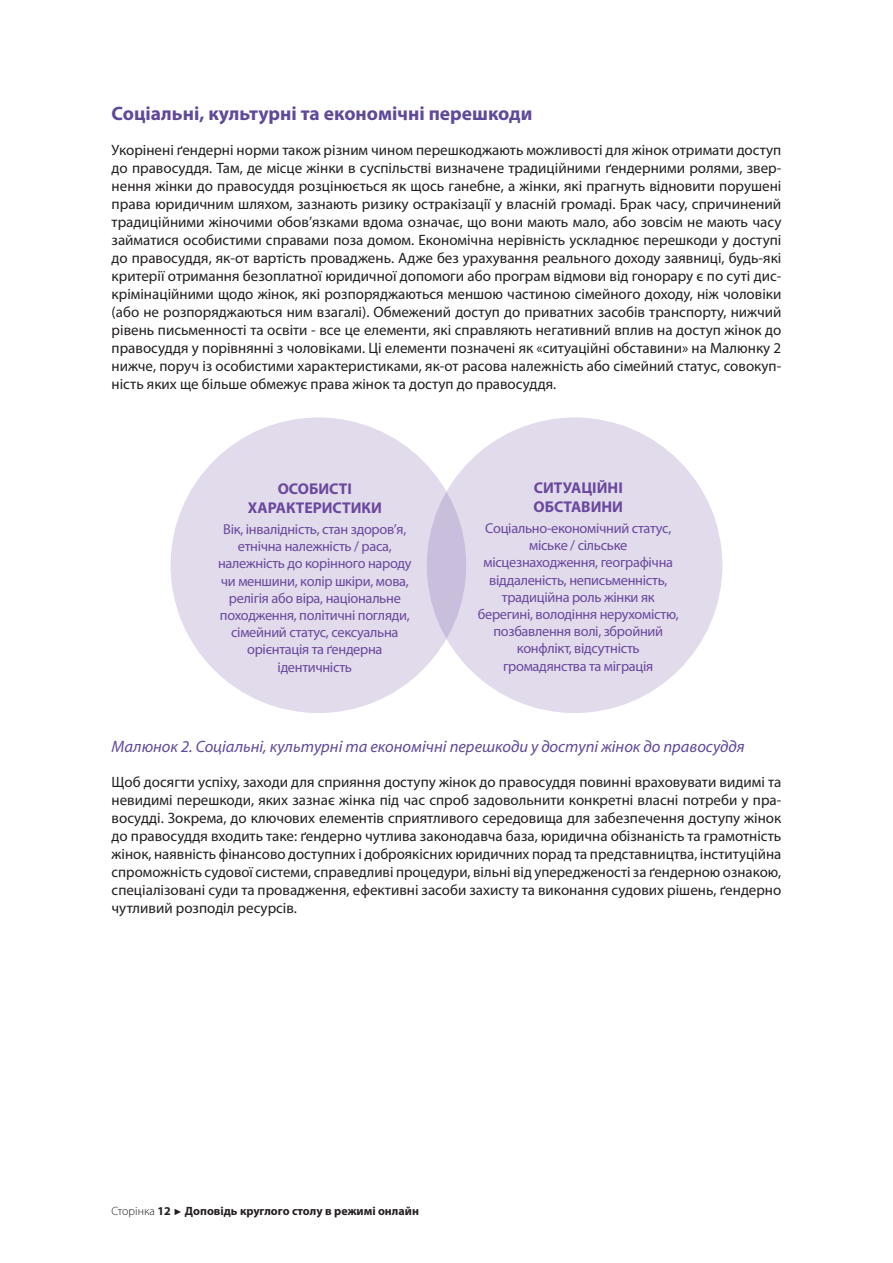
<style>
.page{position:relative;width:893px;height:1263px;background:#fff}
.page>*{position:absolute;margin:0;border:0;box-sizing:border-box;transform-origin:0 0}
.t1{font:700 19.5px "Myriad Pro";color:#61499a}
.t2{font:italic 16.5px "Myriad Pro";color:#61499a}
.t3{font:700 15.6px/18.8px "Myriad Pro";color:#6a489d}
.t4{font:15px/18px "Myriad Pro";color:#231f20;text-align:justify}
.t5{font:14.4px/17.2px "Myriad Pro";letter-spacing:-.02em;color:#6a489d;text-align:center}
.t6{font:700 12px "Myriad Pro";color:#231f20}
.s1{font-weight:300}
.s2{font-family:"Arial";font-weight:400;font-size:9px}
</style>
<div class="page">
<div style="left:171px;top:417px;width:295px;height:296px;background:#e1dbeb;border-radius:50%"></div>
<div style="left:427px;top:417px;width:295px;height:296px;background:#e1dbeb;border-radius:50%"></div>
<h1 class="t1" style="left:112px;top:101px;width:422px">Соціальні, культурні та економічні перешкоди</h1>
<p class="t4" style="left:112px;top:141px;width:671px">Укорінені ґендерні норми також різним чином перешкоджають можливості для жінок отримати доступ до правосуддя. Там, де місце жінки в суспільстві визначене традиційними ґендерними ролями, звер&shy;нення жінки до правосуддя розцінюється як щось ганебне, а жінки, які прагнуть відновити порушені права юридичним шляхом, зазнають ризику остракізації у власній громаді. Брак часу, спричинений традиційними жіночими обов’язками вдома означає, що вони мають мало, або зовсім не мають часу займатися особистими справами поза домом. Економічна нерівність ускладнює перешкоди у доступі до правосуддя, як-от вартість проваджень. Адже без урахування реального доходу заявниці, будь-які критерії отримання безоплатної юридичної допомоги або програм відмови від гонорару є по суті дис&shy;крімінаційними щодо жінок, які розпоряджаються меншою частиною сімейного доходу, ніж чоловіки (або не розпоряджаються ним взагалі). Обмежений доступ до приватних засобів транспорту, нижчий рівень письменності та освіти - все це елементи, які справляють негативний вплив на доступ жінок до правосуддя у порівнянні з чоловіками. Ці елементи позначені як «ситуаційні обставини» на Малюнку 2 нижче, поруч із особистими характеристиками, як-от расова належність або сімейний статус, совокуп&shy;ність яких ще більше обмежує права жінок та доступ до правосуддя.</p>
<p class="t3" style="left:248px;top:479px;width:135px;text-align:center">ОСОБИСТІ<br>ХАРАКТЕРИСТИКИ</p>
<p class="t5" style="left:218px;top:520px;width:195px">Вік, інвалідність, стан здоров’я, етнічна належність / раса, належність до корінного народу чи меншини, колір шкіри, мова, релігія або віра, національне походження, політичні погляди, сімейний статус, сексуальна орієнтація та ґендерна ідентичність</p>
<p class="t3" style="left:533px;top:478px;width:91px">СИТУАЦІЙНІ<br>ОБСТАВИНИ</p>
<p class="t5" style="left:478px;top:519px;width:202px">Соціально-економічний статус, міське / сільське місцезнаходження, географічна віддаленість, неписьменність, традиційна роль жінки як берегині, володіння нерухомістю, позбавлення волі, збройний конфлікт, відсутність громадянства та міграція</p>
<p class="t2" style="left:112px;top:736px;width:634px">Малюнок 2. Соціальні, культурні та економічні перешкоди у доступі жінок до правосуддя</p>
<p class="t4" style="left:112px;top:773px;width:671px">Щоб досягти успіху, заходи для сприяння доступу жінок до правосуддя повинні враховувати видимі та невидимі перешкоди, яких зазнає жінка під час спроб задовольнити конкретні власні потреби у пра&shy;восудді. Зокрема, до ключових елементів сприятливого середовища для забезпечення доступу жінок до правосуддя входить таке: ґендерно чутлива законодавча база, юридична обізнаність та грамотність жінок, наявність фінансово доступних і доброякісних юридичних порад та представництва, інституційна спроможність судової системи, справедливі процедури, вільні від упередженості за ґендерною ознакою, спеціалізовані суди та провадження, ефективні засоби захисту та виконання судових рішень, ґендерно чутливий розподіл ресурсів.</p>
<p class="t6" style="left:112px;top:1203px;width:309px"><span class="s1">Сторінка</span> 12 <span class="s2">►</span> Доповідь круглого столу в режимі онлайн</p>
</div>
